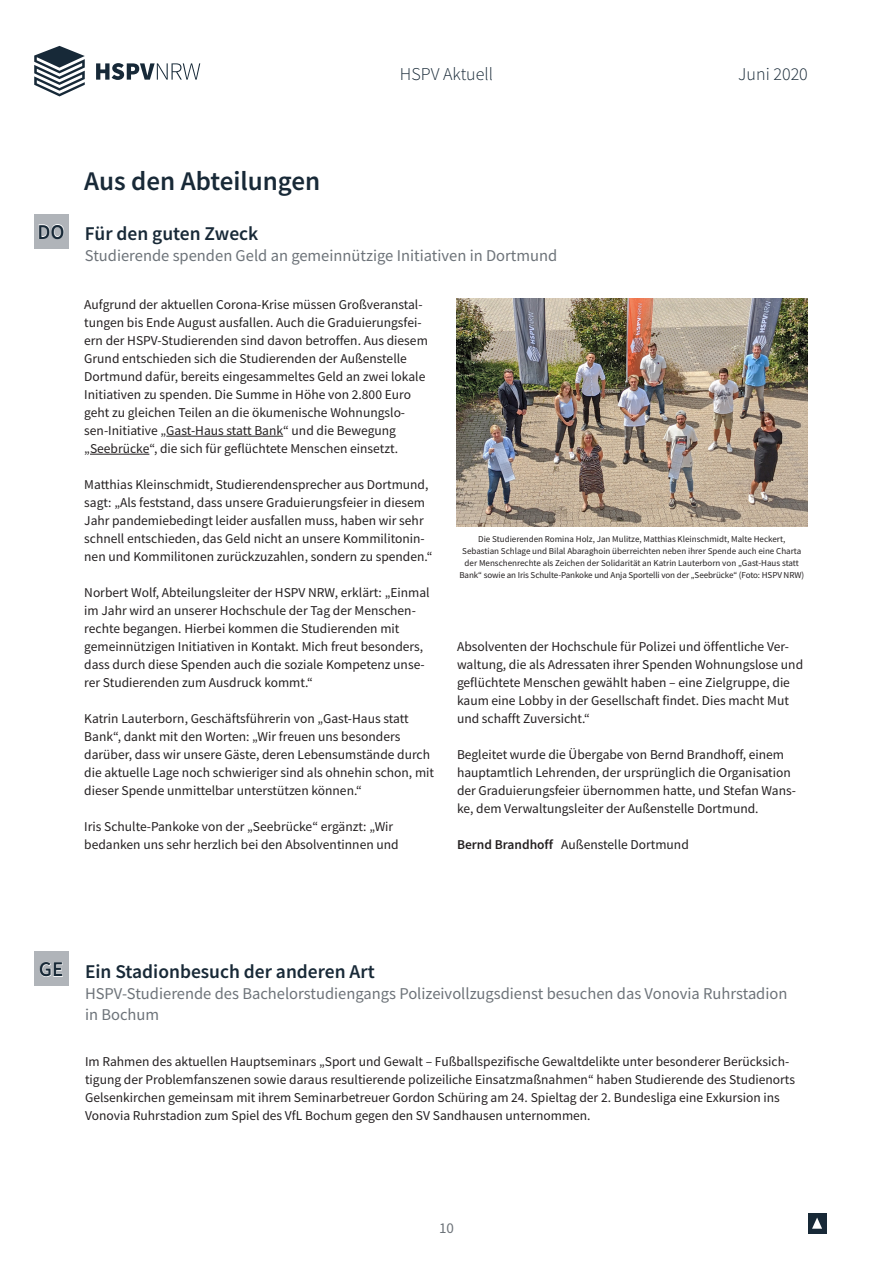
<style>
.page{position:relative;width:893px;height:1263px;background:#fff}
.page>*{position:absolute;margin:0;border:0;box-sizing:border-box;transform-origin:0 0}
.t1{font:600 27px "HSPV";color:#182937}
.t2{font:600 21px "HSPV";color:#182937}
.t3{font:600 19.5px "HSPV";color:#182937}
.t4{font:300 18px "HSPV";color:#182937}
.t5{font:16.5px/21px "HSPV";color:#6d7379}
.t6{font:15px "HSPV";color:#6d7379}
.t7{font:13.5px/18px "HSPV";color:#231f20}
.t8{font:9px/12px "HSPV";color:#231f20;text-align:center}
.s1{font-weight:600}
</style>
<div class="page">
<div style="left:808px;top:1213px;width:18px;height:20px;background:#182937"></div>
<svg style="left:812px;top:1217px;width:10px;height:12px"></svg>
<svg style="left:96px;top:63px;width:104px;height:17px"></svg>
<svg style="left:34px;top:46px;width:51px;height:50px"></svg>
<div style="left:34px;top:214px;width:34px;height:34px;background:#b0b4b9"></div>
<svg style="left:38px;top:224px;width:26px;height:15px"></svg>
<hr style="left:166px;top:436px;width:117px;height:1px;background:#231f20">
<hr style="left:90px;top:454px;width:59px;height:1px;background:#231f20">
<img style="left:456px;top:299px;width:351px;height:227px">
<div style="left:34px;top:951px;width:35px;height:35px;background:#b0b4b9"></div>
<svg style="left:39px;top:961px;width:24px;height:16px"></svg>
<h3 class="t4" style="left:400px;top:63px;width:95px">HSPV Aktuell</h3>
<h3 class="t4" style="left:738px;top:63px;width:71px">Juni 2020</h3>
<h2 class="t2" style="left:37px;top:218px;width:29px">DO</h2>
<h1 class="t1" style="left:84px;top:164px;width:238px">Aus den Abteilungen</h1>
<h3 class="t3" style="left:85px;top:221px;width:175px">Für den guten Zweck</h3>
<p class="t5" style="left:85px;top:245px;width:474px">Studierende spenden Geld an gemeinnützige Initiativen in Dortmund</p>
<p class="t7" style="left:84px;top:295px;width:345px">Aufgrund der aktuellen Corona-Krise müssen Großveranstal&shy;tungen bis Ende August ausfallen. Auch die Graduierungsfei&shy;ern der HSPV-Studierenden sind davon betroffen. Aus diesem Grund entschieden sich die Studierenden der Außenstelle Dortmund dafür, bereits eingesammeltes Geld an zwei lokale Initiativen zu spenden. Die Summe in Höhe von 2.800 Euro geht zu gleichen Teilen an die ökumenische Wohnungslo&shy;sen-Initiative „Gast-Haus statt Bank“ und die Bewegung „Seebrücke“, die sich für geflüchtete Menschen einsetzt.</p>
<p class="t7" style="left:84px;top:475px;width:350px">Matthias Kleinschmidt, Studierendensprecher aus Dortmund, sagt: „Als feststand, dass unsere Graduierungsfeier in diesem Jahr pandemiebedingt leider ausfallen muss, haben wir sehr schnell entschieden, das Geld nicht an unsere Kommilitonin&shy;nen und Kommilitonen zurückzuzahlen, sondern zu spenden.“</p>
<p class="t7" style="left:84px;top:583px;width:347px">Norbert Wolf, Abteilungsleiter der HSPV NRW, erklärt: „Einmal im Jahr wird an unserer Hochschule der Tag der Menschen&shy;rechte begangen. Hierbei kommen die Studierenden mit gemeinnützigen Initiativen in Kontakt. Mich freut besonders, dass durch diese Spenden auch die soziale Kompetenz unse&shy;rer Studierenden zum Ausdruck kommt.“</p>
<p class="t7" style="left:84px;top:709px;width:351px">Katrin Lauterborn, Geschäftsführerin von „Gast-Haus statt Bank“, dankt mit den Worten: „Wir freuen uns besonders darüber, dass wir unsere Gäste, deren Lebensumstände durch die aktuelle Lage noch schwieriger sind als ohnehin schon, mit dieser Spende unmittelbar unterstützen können.“</p>
<p class="t7" style="left:84px;top:817px;width:316px">Iris Schulte-Pankoke von der „Seebrücke“ ergänzt: „Wir bedanken uns sehr herzlich bei den Absolventinnen und</p>
<p class="t8" style="left:459px;top:533px;width:346px">Die Studierenden Romina Holz, Jan Mulitze, Matthias Kleinschmidt, Malte Heckert, Sebastian Schlage und Bilal Abaraghoin überreichten neben ihrer Spende auch eine Charta der Menschenrechte als Zeichen der Solidarität an Katrin Lauterborn von „Gast-Haus statt Bank“ sowie an Iris Schulte-Pankoke und Anja Sportelli von der „Seebrücke“ (Foto: HSPV NRW)</p>
<p class="t7" style="left:457px;top:637px;width:348px">Absolventen der Hochschule für Polizei und öffentliche Ver&shy;waltung, die als Adressaten ihrer Spenden Wohnungslose und geflüchtete Menschen gewählt haben – eine Zielgruppe, die kaum eine Lobby in der Gesellschaft findet. Dies macht Mut und schafft Zuversicht.“</p>
<p class="t7" style="left:457px;top:745px;width:341px">Begleitet wurde die Übergabe von Bernd Brandhoff, einem hauptamtlich Lehrenden, der ursprünglich die Organisation der Graduierungsfeier übernommen hatte, und Stefan Wans&shy;ke, dem Verwaltungsleiter der Außenstelle Dortmund.</p>
<p class="t7" style="left:457px;top:835px;width:233px"><span class="s1">Bernd Brandhoff</span> Außenstelle Dortmund</p>
<h2 class="t2" style="left:39px;top:955px;width:26px">GE</h2>
<h3 class="t3" style="left:85px;top:958px;width:291px">Ein Stadionbesuch der anderen Art</h3>
<p class="t5" style="left:85px;top:983px;width:704px">HSPV-Studierende des Bachelorstudiengangs Polizeivollzugsdienst besuchen das Vonovia Ruhrstadion in Bochum</p>
<p class="t7" style="left:85px;top:1053px;width:711px">Im Rahmen des aktuellen Hauptseminars „Sport und Gewalt – Fußballspezifische Gewaltdelikte unter besonderer Berücksich&shy;tigung der Problemfanszenen sowie daraus resultierende polizeiliche Einsatzmaßnahmen“ haben Studierende des Studienorts Gelsenkirchen gemeinsam mit ihrem Seminarbetreuer Gordon Schüring am 24. Spieltag der 2. Bundesliga eine Exkursion ins Vonovia Ruhrstadion zum Spiel des VfL Bochum gegen den SV Sandhausen unternommen.</p>
<p class="t6" style="left:439px;top:1218px;width:16px">10</p>
</div>
